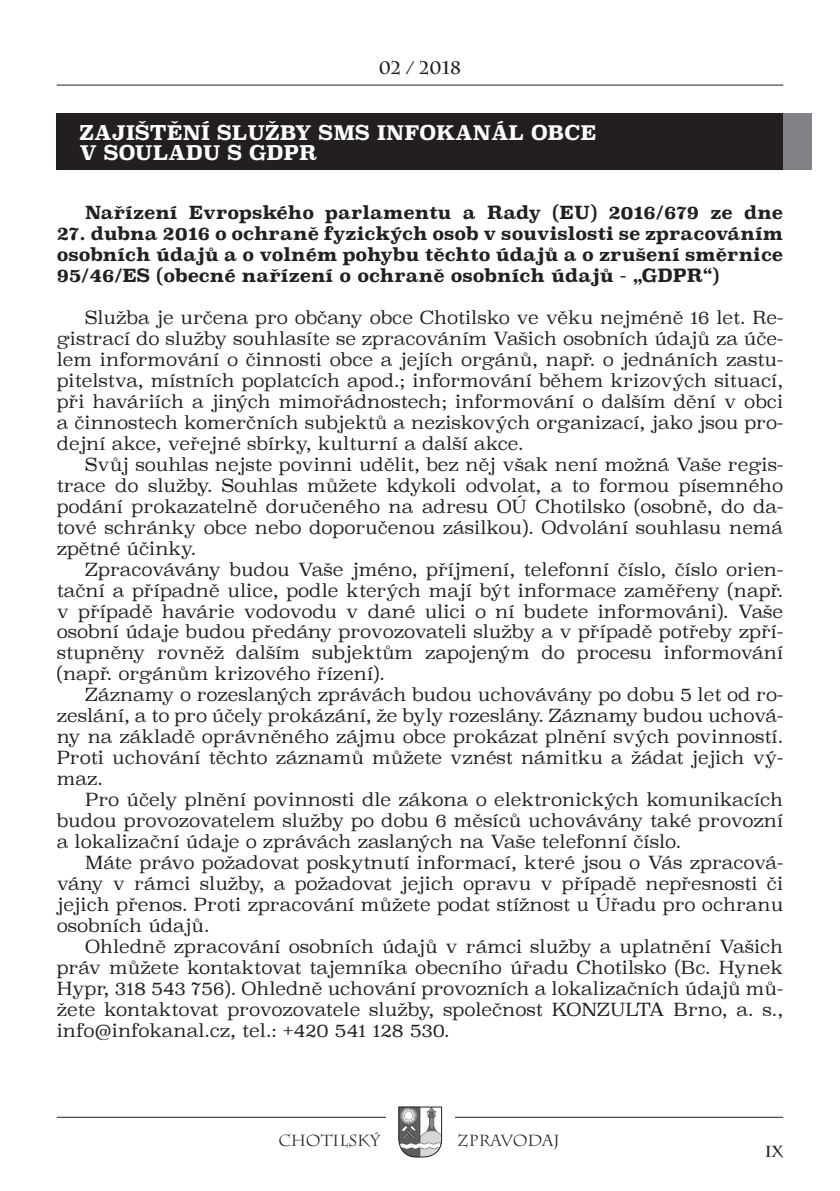
<style>
.page{position:relative;width:840px;height:1191px;background:#fff}
.page>*{position:absolute;margin:0;border:0;box-sizing:border-box;transform-origin:0 0}
.t1{font:700 20px "Superclarendon";color:#fff}
.t2{font:300 18px/21px "Superclarendon";color:#231f20;text-align:justify}
.t3{font:700 18px/21px "Superclarendon";color:#231f20;text-align:justify}
.t4{font:700 18px "Charlemagne CE";color:#231f20}
.t5{font:16px "Charlemagne CE";color:#231f20}
.t6{font:700 16px "Charlemagne CE";color:#231f20}
</style>
<div class="page">
<hr style="left:57px;top:85px;width:725px;height:1px;background:#231f20">
<div style="left:57px;top:113px;width:725px;height:57px;background:#231f20"></div>
<div style="left:782px;top:113px;width:29px;height:57px;background:#808285"></div>
<hr style="left:57px;top:1116px;width:725px;height:1px;background:#231f20">
<div style="left:386px;top:1098px;width:68px;height:62px;background:#fff"></div>
<svg style="left:398px;top:1106px;width:44px;height:51px"></svg>
<p class="t4" style="left:378px;top:57px;width:84px">02 / 2018</p>
<p class="t1" style="left:79px;top:117px;width:257px">Zajištění služby SMS</p>
<p class="t1" style="left:376px;top:117px;width:221px">InfoKanál obce</p>
<p class="t1" style="left:79px;top:137px;width:177px">v souladu s GD</p>
<p class="t1" style="left:283px;top:137px;width:34px">PR</p>
<p class="t3" style="left:85px;top:203px;width:699px">Nařízení Evropského parlamentu a Rady (EU) 2016/679 ze dne</p>
<p class="t3" style="left:57px;top:224px;width:727px">27. dubna 2016 o ochraně fyzických osob v souvislosti se zpracováním osobních údajů a o volném pohybu těchto údajů a o zrušení směrnice 95/46/ES (obecné nařízení o ochraně osobních údajů - „GDPR“)</p>
<p class="t2" style="left:57px;top:308px;width:727px;text-indent:28px">Služba je určena pro občany obce Chotilsko ve věku nejméně 16 let. Re&shy;gistrací do služby souhlasíte se zpracováním Vašich osobních údajů za úče&shy;lem informování o činnosti obce a jejích orgánů, např. o jednáních zastu&shy;pitelstva, místních poplatcích apod.; informování během krizových situací, při haváriích a jiných mimořádnostech; informování o dalším dění v obci a činnostech komerčních subjektů a neziskových organizací, jako jsou pro&shy;dejní akce, veřejné sbírky, kulturní a další akce.</p>
<p class="t2" style="left:57px;top:455px;width:727px;text-indent:28px">Svůj souhlas nejste povinni udělit, bez něj však není možná Vaše regis&shy;trace do služby. Souhlas můžete kdykoli odvolat, a to formou písemného podání prokazatelně doručeného na adresu OÚ Chotilsko (osobně, do da&shy;tové schránky obce nebo doporučenou zásilkou). Odvolání souhlasu nemá zpětné účinky.</p>
<p class="t2" style="left:57px;top:560px;width:727px;text-indent:28px">Zpracovávány budou Vaše jméno, příjmení, telefonní číslo, číslo orien&shy;tační a případně ulice, podle kterých mají být informace zaměřeny (např. v případě havárie vodovodu v dané ulici o ní budete informováni). Vaše osobní údaje budou předány provozovateli služby a v případě potřeby zpří&shy;stupněny rovněž dalším subjektům zapojeným do procesu informování (např. orgánům krizového řízení).</p>
<p class="t2" style="left:57px;top:686px;width:727px;text-indent:28px">Záznamy o rozeslaných zprávách budou uchovávány po dobu 5 let od ro&shy;zeslání, a to pro účely prokázání, že byly rozeslány. Záznamy budou uchová&shy;ny na základě oprávněného zájmu obce prokázat plnění svých povinností.<br>Proti uchování těchto záznamů můžete vznést námitku a žádat jejich vý&shy;maz.</p>
<p class="t2" style="left:57px;top:791px;width:727px;text-indent:28px">Pro účely plnění povinnosti dle zákona o elektronických komunikacích budou provozovatelem služby po dobu 6 měsíců uchovávány také provozní a lokalizační údaje o zprávách zaslaných na Vaše telefonní číslo.</p>
<p class="t2" style="left:57px;top:853px;width:727px;text-indent:28px">Máte právo požadovat poskytnutí informací, které jsou o Vás zpracová&shy;vány v rámci služby, a požadovat jejich opravu v případě nepřesnosti či jejich přenos. Proti zpracování můžete podat stížnost u Úřadu pro ochranu osobních údajů.</p>
<p class="t2" style="left:57px;top:937px;width:727px;text-indent:28px">Ohledně zpracování osobních údajů v rámci služby a uplatnění Vašich práv můžete kontaktovat tajemníka obecního úřadu Chotilsko (Bc. Hynek Hypr, 318 543 756). Ohledně uchování provozních a lokalizačních údajů mů&shy;žete kontaktovat provozovatele služby, společnost KONZULTA Brno, a. s., info@infokanal.cz, tel.: +420 541 128 530.</p>
<p class="t5" style="left:278px;top:1131px;width:103px">CHOTILSK¯</p>
<p class="t5" style="left:457px;top:1131px;width:104px">ZPRAVODAJ</p>
<p class="t6" style="left:764px;top:1142px;width:20px">IX</p>
</div>
